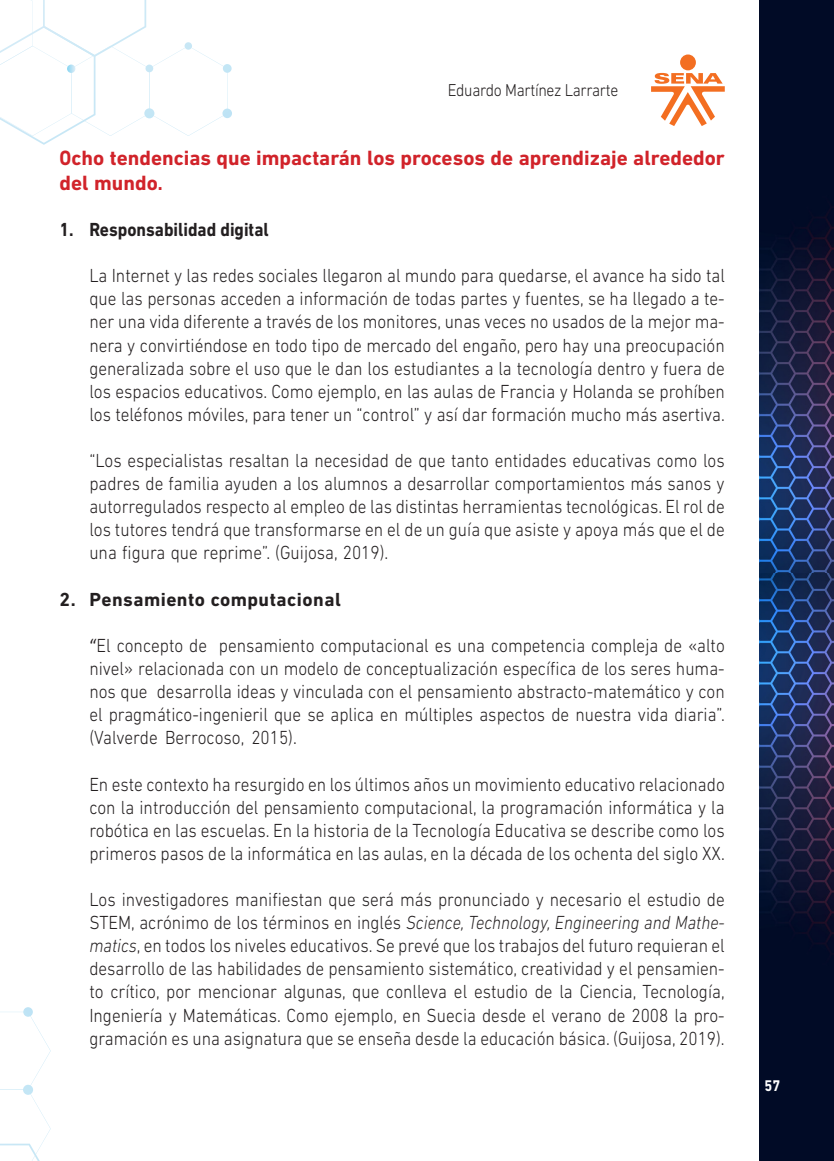
<style>
.page{position:relative;width:834px;height:1161px;background:#fff}
.page>*{position:absolute;margin:0;border:0;box-sizing:border-box;transform-origin:0 0}
.SUBTITULOS_13_ROJOS{font:700 21px/25.2px "DIN Next LT Pro";color:#d1232a;scale:.9 1}
.TX_CORRIDO{font:300 19.25px/23.1px "DIN Next LT Pro";color:#231f20;text-align:justify;scale:.9 1}
.TX_CORRIDO-2{font:700 19.25px "DIN Next LT Pro";letter-spacing:.025em;color:#231f20}
.SUBTITULOS_NEGROS_11{font:700 19.25px "DIN Next LT Pro";color:#231f20;scale:.9 1}
.t1{font:300 17.5px "DIN Next LT Pro";letter-spacing:-.02em;color:#231f20;scale:.9 1}
.t2{font:700 15.75px "DIN Next LT Pro";color:#fff;scale:.9 1}
.s1{font-family:"Calibri";font-weight:400}
.s2{font-style:italic}
</style>
<div class="page">
<img style="left:759px;top:0;width:74px;height:574px">
<img style="left:759px;top:574px;width:74px;height:587px">
<div style="left:680px;top:54px;width:15px;height:16px;background:#f36e21;border-radius:50%"></div>
<svg style="left:651px;top:73px;width:73px;height:53px"></svg>
<svg style="left:0;top:0;width:232px;height:145px"></svg>
<svg style="left:0;top:1007px;width:51px;height:154px"></svg>
<p class="t1" style="left:447px;top:80px;width:191px">Eduardo Martínez Larrarte</p>
<p class="SUBTITULOS_13_ROJOS" style="left:60px;top:145px;width:740px">Ocho tendencias que impactarán los procesos de aprendizaje alrededor del mundo.</p>
<p class="SUBTITULOS_NEGROS_11" style="left:60px;top:218px;width:234px">1. Responsabilidad digital</p>
<p class="TX_CORRIDO" style="left:89px;top:264px;width:707px">La Internet y las redes sociales llegaron al mundo para quedarse, el avance ha sido tal que las personas acceden a información de todas partes y fuentes, se ha llegado a te&shy;ner una vida diferente a través de los monitores, unas veces no usados de la mejor ma&shy;nera y convirtiéndose en todo tipo de mercado del engaño, pero hay una preocupación generalizada sobre el uso que le dan los estudiantes a la tecnología dentro y fuera de los espacios educativos. Como ejemplo, en las aulas de Francia y Holanda se prohíben los teléfonos móviles, para tener un “control” y así dar formación mucho más asertiva.</p>
<p class="TX_CORRIDO" style="left:89px;top:449px;width:707px">“Los especialistas resaltan la necesidad de que tanto entidades educativas como los padres de familia ayuden a los alumnos a desarrollar comportamientos más sanos y autorregulados respecto al empleo de las distintas herramientas tecnológicas. El rol de los tutores tendrá que transformarse en el de un guía que asiste y apoya más que el de una figura que reprime”. (Guijosa, 2019).</p>
<p class="TX_CORRIDO-2" style="left:60px;top:588px;width:283px">2. Pensamiento computacional</p>
<p class="TX_CORRIDO" style="left:89px;top:633px;width:707px"><span class="s1">“</span>El concepto de pensamiento computacional es una competencia compleja de «alto nivel» relacionada con un modelo de conceptualización específica de los seres huma&shy;nos que desarrolla ideas y vinculada con el pensamiento abstracto-matemático y con el pragmático-ingenieril que se aplica en múltiples aspectos de nuestra vida diaria”. (Valverde Berrocoso, 2015).</p>
<p class="TX_CORRIDO" style="left:89px;top:772px;width:707px">En este contexto ha resurgido en los últimos años un movimiento educativo relacionado con la introducción del pensamiento computacional, la programación informática y la robótica en las escuelas. En la historia de la Tecnología Educativa se describe como los primeros pasos de la informática en las aulas, en la década de los ochenta del siglo XX.</p>
<p class="TX_CORRIDO" style="left:89px;top:888px;width:707px">Los investigadores manifiestan que será más pronunciado y necesario el estudio de STEM, acrónimo de los términos en inglés <span class="s2">Science, Technology, Engineering and Mathe&shy;matics</span>, en todos los niveles educativos. Se prevé que los trabajos del futuro requieran el desarrollo de las habilidades de pensamiento sistemático, creatividad y el pensamien&shy;to crítico, por mencionar algunas, que conlleva el estudio de la Ciencia, Tecnología, Ingeniería y Matemáticas. Como ejemplo, en Suecia desde el verano de 2008 la pro&shy;gramación es una asignatura que se enseña desde la educación básica. (Guijosa, 2019).</p>
<p class="t2" style="left:764px;top:1077px;width:19px">57</p>
</div>
